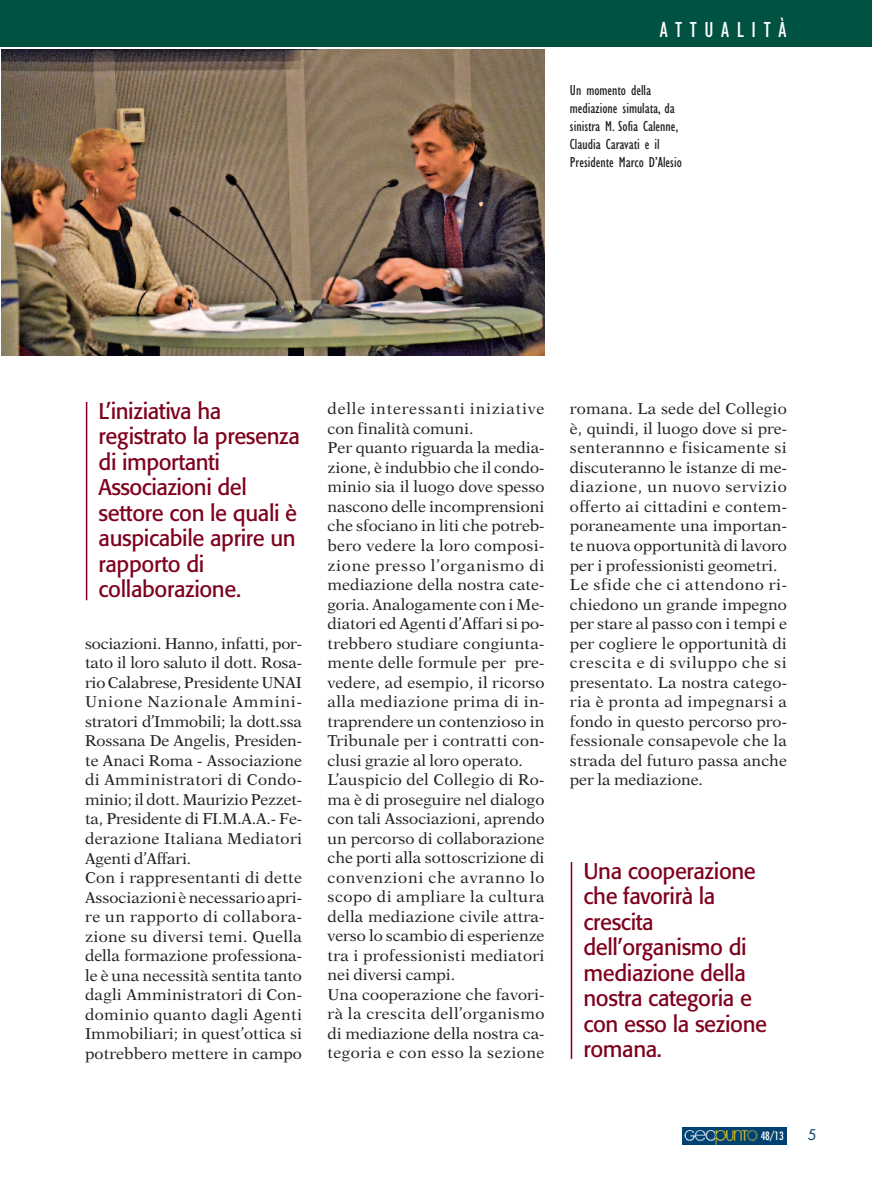
<style>
.page{position:relative;width:872px;height:1191px;background:#fff}
.page>*{position:absolute;margin:0;border:0;box-sizing:border-box;transform-origin:0 0}
.t1{font:22.5px/25.5px "Formata";letter-spacing:-.02em;color:#7f011d}
.t2{font:condensed 22.5px "Gill Sans";letter-spacing:.34em;color:#fff}
.t3{font:15.75px/19.5px "New Aster";letter-spacing:.005em;color:#231f20}
.t4{font:condensed 15px/18px "Gill Sans";color:#231f20}
.t5{font:14.25px "Futura";color:#00426f}
.t6{font:condensed 11.25px "Futura";color:#fff}
</style>
<div class="page">
<div style="left:0;top:0;width:872px;height:47px;background:#005243"></div>
<div style="left:683px;top:1127px;width:104px;height:17px;background:#00426f"></div>
<div style="left:682px;top:1127px;width:33px;height:17px;background:#00426f"></div>
<img style="left:683px;top:1130px;width:33px;height:14px">
<svg style="left:716px;top:1130px;width:42px;height:14px"></svg>
<img style="left:2px;top:49px;width:542px;height:306px">
<hr style="left:86px;top:402px;width:1px;height:198px;background:#7f011d">
<hr style="left:571px;top:862px;width:1px;height:197px;background:#7f011d">
<h1 class="t2" style="left:660px;top:21px;width:128px">ATTUALITÀ</h1>
<p class="t4" style="left:570px;top:83px;width:113px">Un momento della mediazione simulata, da sinistra M. Sofia Calenne,<br>Claudia Caravati e il<br>Presidente Marco D’Alesio</p>
<h1 class="t1" style="left:99px;top:400px;width:203px">L’iniziativa ha registrato la presenza di importanti<br>Associazioni del settore con le quali è auspicabile aprire un rapporto di collaborazione.</h1>
<p class="t3" style="left:85px;top:635px;width:218px">sociazioni. Hanno, infatti, por&shy;tato il loro saluto il dott. Rosa&shy;rio Calabrese, Presidente UNAI<br>Unione Nazionale Ammini&shy;stratori d’Immobili; la dott.ssa<br>Rossana De Angelis, Presiden&shy;te Anaci Roma - Associazione di Amministratori di Condo&shy;minio; il dott. Maurizio Pezzet&shy;ta, Presidente di FI.M.A.A.- Fe&shy;derazione Italiana Mediatori<br>Agenti d’Affari.<br>Con i rappresentanti di dette<br>Associazioni ènecessarioapri&shy;re un rapporto di collabora&shy;zione su diversi temi. Quella della formazione professiona&shy;le è una necessità sentita tanto dagli Amministratori di Con&shy;dominio quanto dagli Agenti<br>Immobiliari; in quest’ottica si potrebbero mettere in campo</p>
<p class="t3" style="left:327px;top:400px;width:218px">delle interessanti iniziative con finalità comuni.<br>Per quanto riguarda la media&shy;zione, è indubbio che il condo&shy;minio sia il luogo dove spesso nascono delle incomprensioni che sfociano in liti che potreb&shy;bero vedere la loro composi&shy;zione presso l’organismo di mediazione della nostra cate&shy;goria. Analogamente con i Me&shy;diatori ed Agenti d’Affari si po&shy;trebbero studiare congiunta&shy;mente delle formule per pre&shy;vedere, ad esempio, il ricorso alla mediazione prima di in&shy;traprendere un contenzioso in<br>Tribunale per i contratti con&shy;clusi grazie al loro operato.<br>L’auspicio del Collegio di Ro&shy;ma è di proseguire nel dialogo con tali Associazioni, aprendo un percorso di collaborazione che porti alla sottoscrizione di convenzioni che avranno lo scopo di ampliare la cultura della mediazione civile attra&shy;verso lo scambio di esperienze tra i professionisti mediatori nei diversi campi.<br>Una cooperazione che favori&shy;rà la crescita dell’organismo di mediazione della nostra ca&shy;tegoria e con esso la sezione</p>
<p class="t3" style="left:570px;top:400px;width:218px">romana. La sede del Collegio è, quindi, il luogo dove si pre&shy;senterannno e fisicamente si discuteranno le istanze di me&shy;diazione, un nuovo servizio offerto ai cittadini e contem&shy;poraneamente una importan&shy;te nuova opportunità di lavoro per i professionisti geometri.<br>Le sfide che ci attendono ri&shy;chiedono un grande impegno per stare al passo con i tempi e per cogliere le opportunità di crescita e di sviluppo che si presentato. La nostra catego&shy;ria è pronta ad impegnarsi a fondo in questo percorso pro&shy;fessionale consapevole che la strada del futuro passa anche per la mediazione.</p>
<h1 class="t1" style="left:583px;top:859px;width:185px">Una cooperazione che favorirà la crescita dell’organismo di mediazione della nostra categoria e con esso la sezione romana.</h1>
<p class="t6" style="left:760px;top:1130px;width:25px">48/13</p>
<p class="t5" style="left:808px;top:1128px;width:10px">5</p>
</div>
